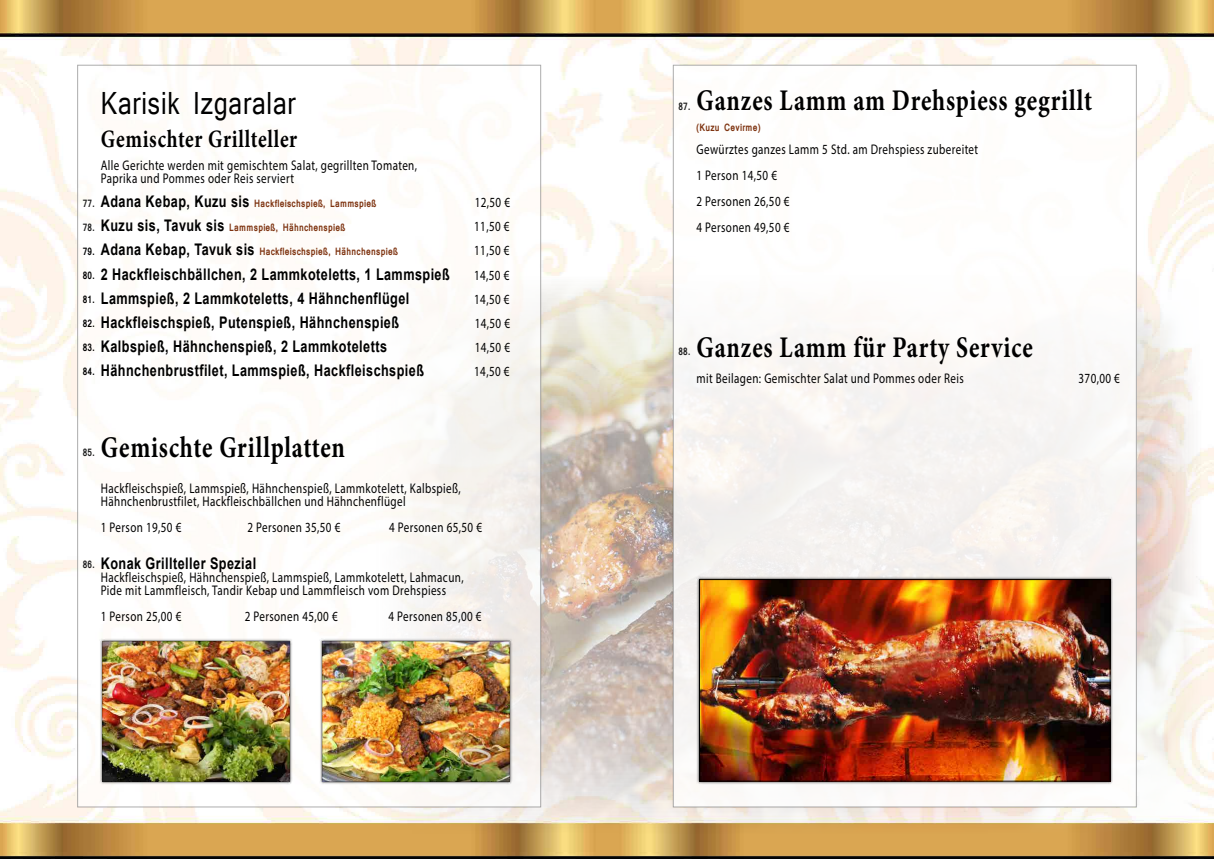
<style>
.page{position:relative;width:1214px;height:859px;background:#fff}
.page>*{position:absolute;margin:0;border:0;box-sizing:border-box;transform-origin:0 0}
.t1{font:700 30px "Minion Pro";letter-spacing:.035em;color:#000;scale:.79 1}
.t2{font:30px "Mangal";letter-spacing:.035em;color:#000;scale:.79 1}
.t3{font:700 25px "Minion Pro";letter-spacing:.035em;color:#000;scale:.79 1}
.t4{font:700 16px "Arial";letter-spacing:.035em;color:#000;scale:.79 1}
.t5{font:14px/13px "Myriad Pro";letter-spacing:.035em;color:#000;scale:.79 1}
.t6{font:700 10px "Mangal";letter-spacing:.035em;color:#7e3310;scale:.79 1}
.t7{font:700 10px "Mangal";letter-spacing:.035em;color:#1c1c1c;scale:.79 1}
.t8{font:700 10px "Mangal";letter-spacing:.035em;color:#000;scale:.79 1}
.s1{font-family:"Arial";font-size:16px;color:#000}
</style>
<div class="page">
<img style="left:0;top:0;width:1213px;height:859px">
<img style="left:376px;top:274px;width:826px;height:561px">
<div style="left:78px;top:65px;width:462px;height:742px;background:#fff"></div>
<div style="left:673px;top:65px;width:463px;height:742px;background:#fff"></div>
<div style="left:696px;top:576px;width:416px;height:208px;background:#000;opacity:.75"></div>
<img style="left:701px;top:581px;width:407px;height:199px">
<div style="left:699px;top:579px;width:411px;height:203px;border:1px solid #000"></div>
<div style="left:319px;top:638px;width:193px;height:147px;background:#000;opacity:.75"></div>
<img style="left:323px;top:643px;width:185px;height:137px">
<div style="left:99px;top:638px;width:194px;height:147px;background:#000;opacity:.75"></div>
<img style="left:104px;top:643px;width:184px;height:137px">
<div style="left:102px;top:641px;width:188px;height:141px;border:1px solid #000"></div>
<h1 class="t2" style="left:101px;top:86px;width:248px">Karisik Izgaralar</h1>
<h2 class="t3" style="left:101px;top:122px;width:250px">Gemischter Grillteller</h2>
<p class="t5" style="left:101px;top:159px;width:402px">Alle Gerichte werden mit gemischtem Salat, gegrillten Tomaten,<br>Paprika und Pommes oder Reis serviert</p>
<p class="t6" style="left:101px;top:194px;width:350px"><span class="s1">Adana Kebap, Kuzu sis</span> Hackfleischspieß, Lammspieß</p>
<p class="t5" style="left:474px;top:196px;width:46px">12,50 €</p>
<p class="t6" style="left:101px;top:218px;width:311px"><span class="s1">Kuzu sis, Tavuk sis</span> Lammspieß, Hähnchenspieß</p>
<p class="t5" style="left:474px;top:220px;width:46px">11,50 €</p>
<p class="t6" style="left:101px;top:242px;width:377px"><span class="s1">Adana Kebap, Tavuk sis</span> Hackfleischspieß, Hähnchenspieß</p>
<p class="t5" style="left:474px;top:244px;width:46px">11,50 €</p>
<p class="t4" style="left:101px;top:264px;width:443px">2 Hackfleischbällchen, 2 Lammkoteletts, 1 Lammspieß</p>
<p class="t5" style="left:474px;top:269px;width:46px">14,50 €</p>
<p class="t4" style="left:101px;top:288px;width:392px">Lammspieß, 2 Lammkoteletts, 4 Hähnchenflügel</p>
<p class="t5" style="left:474px;top:293px;width:46px">14,50 €</p>
<p class="t4" style="left:101px;top:312px;width:379px">Hackfleischspieß, Putenspieß, Hähnchenspieß</p>
<p class="t5" style="left:474px;top:317px;width:46px">14,50 €</p>
<p class="t4" style="left:101px;top:336px;width:364px">Kalbspieß, Hähnchenspieß, 2 Lammkoteletts</p>
<p class="t5" style="left:474px;top:341px;width:46px">14,50 €</p>
<p class="t4" style="left:101px;top:360px;width:410px">Hähnchenbrustfilet, Lammspieß, Hackfleischspieß</p>
<p class="t5" style="left:474px;top:365px;width:46px">14,50 €</p>
<p class="t7" style="left:83px;top:194px;width:17px">77.</p>
<p class="t7" style="left:83px;top:218px;width:17px">78.</p>
<p class="t8" style="left:83px;top:242px;width:17px">79.</p>
<p class="t8" style="left:83px;top:266px;width:17px">80.</p>
<p class="t8" style="left:83px;top:290px;width:17px">81.</p>
<p class="t8" style="left:83px;top:314px;width:17px">82.</p>
<p class="t8" style="left:83px;top:338px;width:17px">83.</p>
<p class="t8" style="left:83px;top:362px;width:17px">84.</p>
<h1 class="t1" style="left:101px;top:427px;width:310px">Gemischte Grillplatten</h1>
<p class="t5" style="left:101px;top:482px;width:457px">Hackfleischspieß, Lammspieß, Hähnchenspieß, Lammkotelett, Kalbspieß,<br>Hähnchenbrustfilet, Hackfleischbällchen und Hähnchenflügel</p>
<p class="t5" style="left:101px;top:521px;width:103px">1 Person 19,50 €</p>
<p class="t5" style="left:247px;top:521px;width:119px">2 Personen 35,50 €</p>
<p class="t5" style="left:389px;top:521px;width:119px">4 Personen 65,50 €</p>
<p class="t4" style="left:101px;top:553px;width:198px">Konak Grillteller Spezial</p>
<p class="t5" style="left:101px;top:571px;width:460px">Hackfleischspieß, Hähnchenspieß, Lammspieß, Lammkotelett, Lahmacun,<br>Pide mit Lammfleisch, Tandir Kebap und Lammfleisch vom Drehspiess</p>
<p class="t5" style="left:101px;top:610px;width:103px">1 Person 25,00 €</p>
<p class="t5" style="left:245px;top:610px;width:119px">2 Personen 45,00 €</p>
<p class="t5" style="left:388px;top:610px;width:119px">4 Personen 85,00 €</p>
<p class="t7" style="left:83px;top:443px;width:17px">85.</p>
<p class="t7" style="left:83px;top:555px;width:17px">86.</p>
<h1 class="t1" style="left:696px;top:79px;width:502px">Ganzes Lamm am Drehspiess gegrillt</h1>
<p class="t6" style="left:696px;top:118px;width:83px">(Kuzu Cevirme)</p>
<p class="t5" style="left:696px;top:136px;width:358px;line-height:26px">Gewürztes ganzes Lamm 5 Std. am Drehspiess zubereitet<br>1 Person 14,50 €<br>2 Personen 26,50 €<br>4 Personen 49,50 €</p>
<p class="t7" style="left:678px;top:97px;width:17px">87.</p>
<h1 class="t1" style="left:696px;top:326px;width:427px">Ganzes Lamm für Party Service</h1>
<p class="t5" style="left:696px;top:371px;width:340px">mit Beilagen: Gemischter Salat und Pommes oder Reis</p>
<p class="t5" style="left:1078px;top:371px;width:54px">370,00 €</p>
<p class="t7" style="left:678px;top:343px;width:17px">88.</p>
</div>
